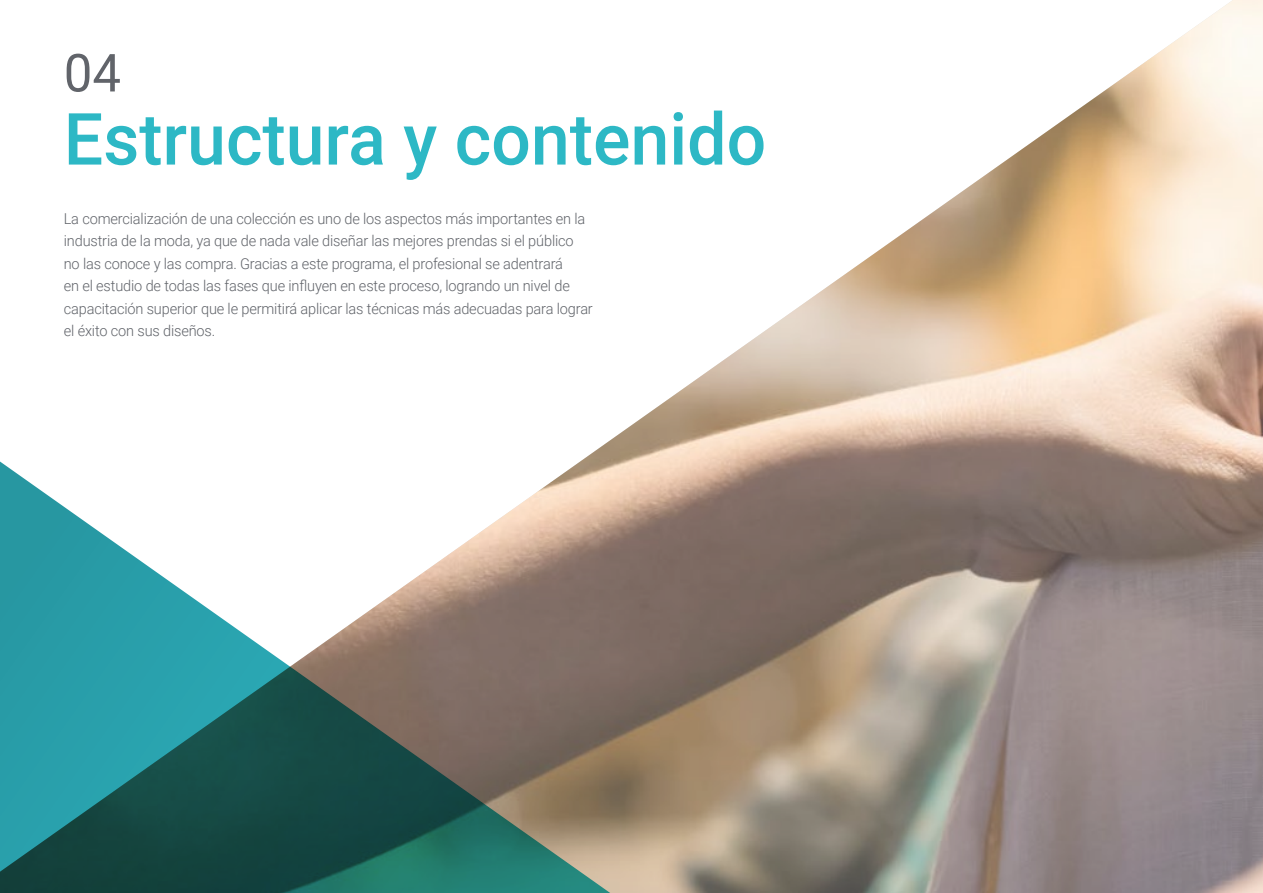
<style>
.page{position:relative;width:1263px;height:893px;background:#fff}
.page>*{position:absolute;margin:0;border:0;box-sizing:border-box;transform-origin:0 0}
.t1{font:500 72px "Roboto";color:#2db8c5}
.t2{font:52.5px "Roboto";color:#61646a}
.t3{font:300 15px/22.5px "Roboto";letter-spacing:-.01em;color:#61646a}
</style>
<div class="page">
<img style="left:602px;top:0;width:661px;height:893px">
<svg style="left:0;top:446px;width:640px;height:447px"></svg>
<h2 class="t2" style="left:64px;top:36px;width:59px">04</h2>
<h1 class="t1" style="left:64px;top:89px;width:704px">Estructura y contenido</h1>
<p class="t3" style="left:64px;top:207px;width:531px">La comercialización de una colección es uno de los aspectos más importantes en la industria de la moda, ya que de nada vale diseñar las mejores prendas si el público no las conoce y las compra. Gracias a este programa, el profesional se adentrará<br>en el estudio de todas las fases que influyen en este proceso, logrando un nivel de capacitación superior que le permitirá aplicar las técnicas más adecuadas para lograr el éxito con sus diseños.</p>
</div>
